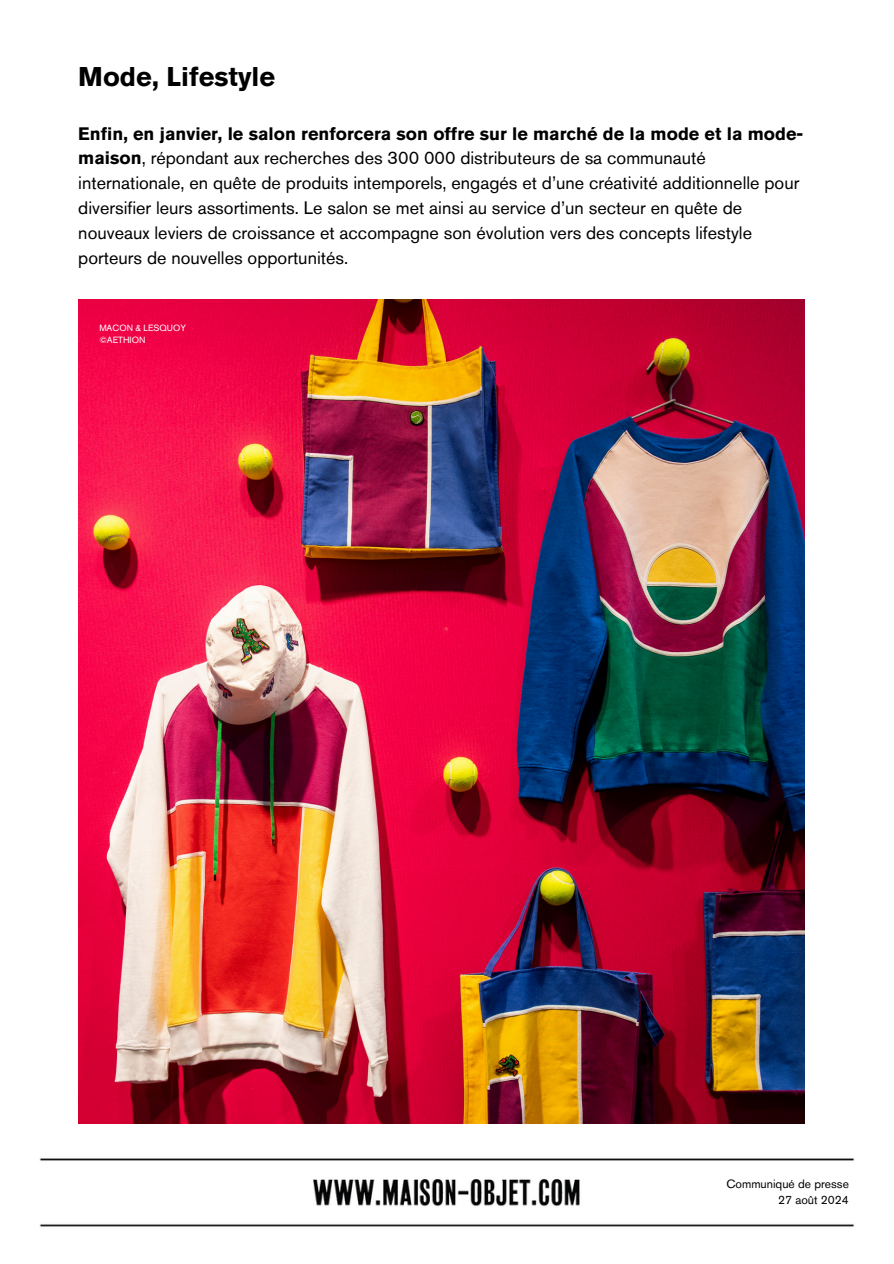
<style>
.page{position:relative;width:894px;height:1264px;background:#fff}
.page>*{position:absolute;margin:0;border:0;box-sizing:border-box;transform-origin:0 0}
.t1{font:700 27px "Akzidenz Grotesk Pro";color:#000}
.t2{font:18px/24.8px "Akzidenz Grotesk Pro";color:#000}
.t3{font:12px/16px "Akzidenz Grotesk Pro";color:#000;text-align:right}
.t4{font:9px "Akzidenz Grotesk Pro";color:#fff}
.s1{font-weight:700}
</style>
<div class="page">
<img style="left:39px;top:1158px;width:816px;height:69px">
<img style="left:78px;top:299px;width:726px;height:824px">
<p class="t1" style="left:78px;top:65px;width:198px">Mode, Lifestyle</p>
<p class="t2" style="left:78px;top:123px;width:726px"><span class="s1">Enfin, en janvier, le salon renforcera son offre sur le marché de la mode et la mode&shy;maison</span>, répondant aux recherches des 300 000 distributeurs de sa communauté internationale, en quête de produits intemporels, engagés et d’une créativité additionnelle pour diversifier leurs assortiments. Le salon se met ainsi au service d’un secteur en quête de nouveaux leviers de croissance et accompagne son évolution vers des concepts lifestyle porteurs de nouvelles opportunités.</p>
<p class="t4" style="left:99px;top:324px;width:88px">MACON &amp; LESQUOY</p>
<h3 class="t4" style="left:99px;top:336px;width:47px">©AETHION</h3>
<h2 class="t3" style="left:726px;top:1177px;width:124px">Communiqué de presse<br>27 août 2024</h2>
</div>
